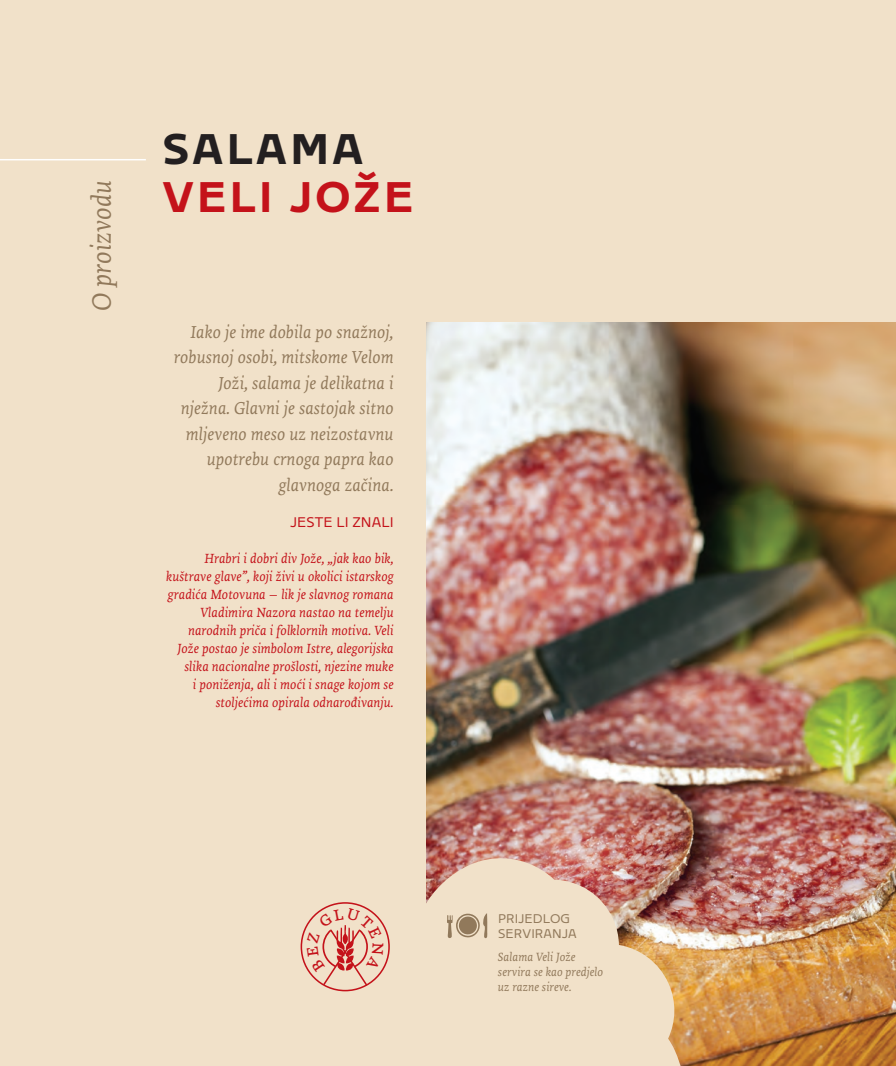
<style>
.page{position:relative;width:896px;height:1066px;background:#fff}
.page>*{position:absolute;margin:0;border:0;box-sizing:border-box;transform-origin:0 0}
.t1{font:600 45.9px "Delvard Pro";letter-spacing:.085em;color:#c4121a}
.t2{font:600 45.9px "Delvard Pro";letter-spacing:.085em;color:#231f20}
.t3{font:italic 30px "Tempera Biblio Pro Book A";color:#91795b}
.t4{font:italic 19.5px/25.5px "Tempera Biblio Pro Book A";color:#91795b;text-align:right}
.t5{font:italic 15px/18px "Tempera Biblio Pro Book A";color:#c4121a;text-align:right}
.t6{font:15px "Delvard Pro";letter-spacing:.01em;color:#c4121a}
.t7{font:italic 13.5px/15px "Tempera Biblio Pro Book A";color:#91795b}
.t8{font:13.5px "Delvard Pro";color:#91795b}
</style>
<div class="page">
<div style="left:0;top:0;width:895px;height:1065px;background:#f1e1c9"></div>
<img style="left:426px;top:322px;width:469px;height:743px">
<img style="left:426px;top:851px;width:266px;height:214px">
<svg style="left:447px;top:913px;width:41px;height:25px"></svg>
<hr style="left:0;top:159px;width:146px;height:1px;background:#fff">
<div style="left:300px;top:902px;width:90px;height:89px;border:2px solid #c4121a;border-radius:50%"></div>
<svg style="left:307px;top:908px;width:76px;height:78px"></svg>
<h2 class="t3" style="left:85px;top:311px;width:133px;rotate:-90deg">O proizvodu</h2>
<h1 class="t2" style="left:163px;top:115px;width:201px">SALAMA</h1>
<h1 class="t1" style="left:163px;top:163px;width:251px">VELI JOŽE</h1>
<h3 class="t4" style="left:174px;top:320px;width:221px">Iako je ime dobila po snažnoj, robusnoj osobi, mitskome Velom<br>Joži, salama je delikatna i nježna. Glavni je sastojak sitno mljeveno meso uz neizostavnu upotrebu crnoga papra kao glavnoga začina.</h3>
<p class="t6" style="left:290px;top:511px;width:102px">JESTE LI ZNA LI</p>
<p class="t5" style="left:166px;top:550px;width:229px">Hrabri i dobri div Jože, „jak kao bik, kuštrave glave”, koji živi u okolici istarskog gradića Motovuna – lik je slavnog romana Vladimira Nazora nastao na temelju narodnih priča i folklornih motiva. Veli Jože postao je simbolom Istre, alegorijska slika nacionalne prošlosti, njezine muke<br>i poniženja, ali i moći i snage kojom se stoljećima opirala odnarođivanju.</p>
<p class="t8" style="left:498px;top:909px;width:11px">PRIJED</p>
<p class="t8" style="left:543px;top:909px;width:28px">LOG</p>
<p class="t8" style="left:498px;top:924px;width:10px">SERVIRANJA</p>
<p class="t7" style="left:498px;top:950px;width:107px">Salama Veli Jože servira se kao predjelo uz razne sireve.</p>
</div>
